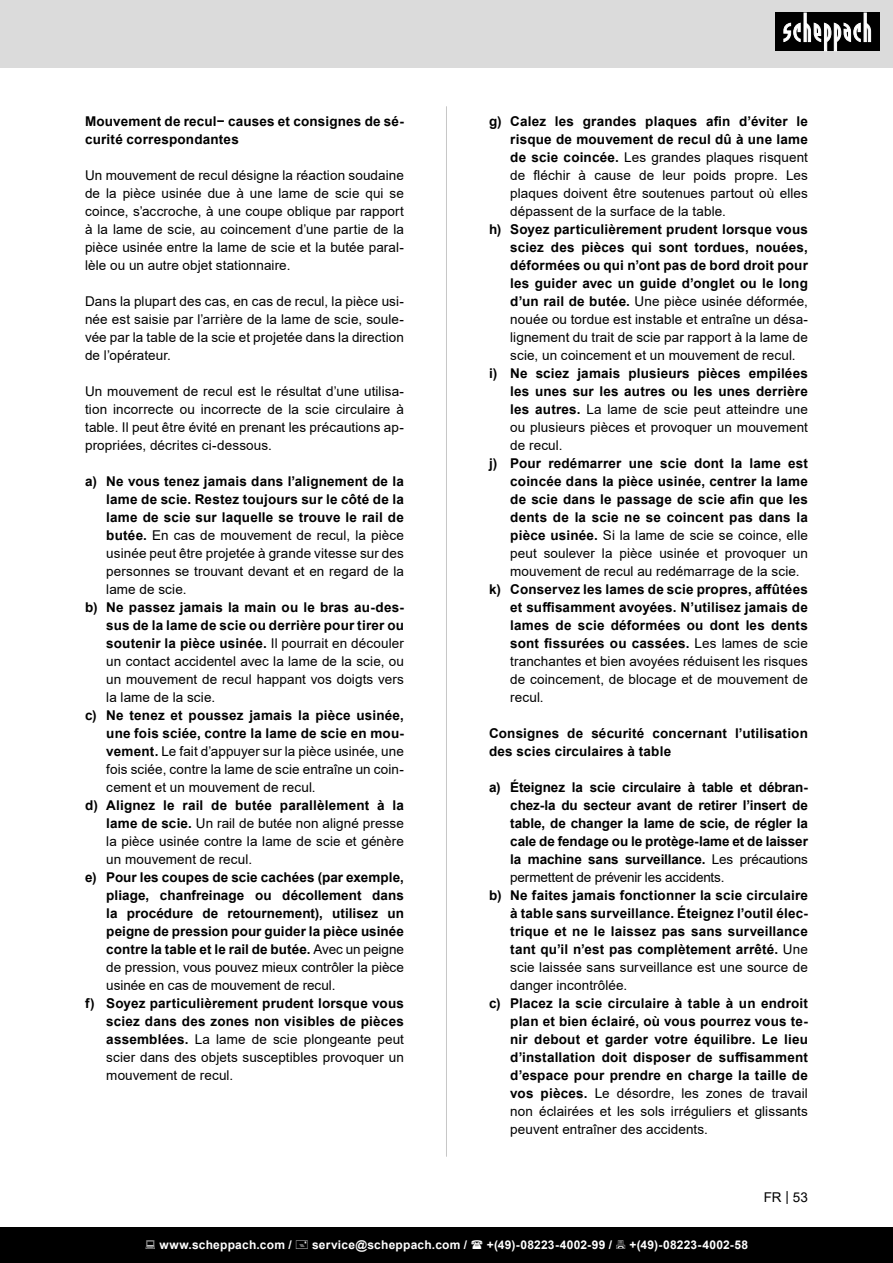
<style>
.page{position:relative;width:893px;height:1263px;background:#fff}
.page>*{position:absolute;margin:0;border:0;box-sizing:border-box;transform-origin:0 0}
.t1{font:700 13.5px/18px "Arial";letter-spacing:.01em;color:#000;text-align:justify}
.t2{font:13.5px/18px "Arial";letter-spacing:.005em;color:#000;text-align:justify}
.t3{font:700 12px "Arial";letter-spacing:.02em;color:#fff}
.s1{font-weight:700}
.s2{font-weight:400}
</style>
<div class="page">
<div style="left:0;top:0;width:893px;height:67px;background:#dbdbdb"></div>
<div style="left:0;top:1227px;width:893px;height:36px;background:#000"></div>
<div style="left:775px;top:13px;width:105px;height:38px;background:#000"></div>
<svg style="left:783px;top:13px;width:88px;height:38px"></svg>
<hr style="left:446px;top:106px;width:1px;height:1051px;background:#c7c7c7">
<p class="t1" style="left:85px;top:112px;width:320px">Mouvement de recul− causes et consignes de sé&shy;curité correspondantes</p>
<p class="t2" style="left:85px;top:166px;width:320px">Un mouvement de recul désigne la réaction soudaine de la pièce usinée due à une lame de scie qui se coince, s’accroche, à une coupe oblique par rapport à la lame de scie, au coincement d’une partie de la pièce usinée entre la lame de scie et la butée paral&shy;lèle ou un autre objet stationnaire.</p>
<p class="t2" style="left:85px;top:292px;width:320px">Dans la plupart des cas, en cas de recul, la pièce usi&shy;née est saisie par l’arrière de la lame de scie, soule&shy;vée par la table de la scie et projetée dans la direction de l’opérateur.</p>
<p class="t2" style="left:85px;top:382px;width:320px">Un mouvement de recul est le résultat d’une utilisa&shy;tion incorrecte ou incorrecte de la scie circulaire à table. Il peut être évité en prenant les précautions ap&shy;propriées, décrites ci-dessous.</p>
<p class="t2" style="left:106px;top:472px;width:299px;text-indent:-21px"><span class="s1">a) Ne vous tenez jamais dans l’alignement de la lame de scie. Restez toujours sur le côté de la lame de scie sur laquelle se trouve le rail de butée.</span> En cas de mouvement de recul, la pièce usinée peut être projetée à grande vitesse sur des personnes se trouvant devant et en regard de la lame de scie.</p>
<p class="t2" style="left:106px;top:598px;width:299px;text-indent:-21px"><span class="s1">b) Ne passez jamais la main ou le bras au-des&shy;sus de la lame de scie ou derrière pour tirer ou soutenir la pièce usinée.</span> Il pourrait en découler un contact accidentel avec la lame de la scie, ou un mouvement de recul happant vos doigts vers la lame de la scie.</p>
<p class="t2" style="left:106px;top:706px;width:299px;text-indent:-21px"><span class="s1">c) Ne tenez et poussez jamais la pièce usinée, une fois sciée, contre la lame de scie en mou&shy;vement.</span> Le fait d’appuyer sur la pièce usinée, une fois sciée, contre la lame de scie entraîne un coin&shy;cement et un mouvement de recul.</p>
<p class="t2" style="left:106px;top:796px;width:299px;text-indent:-21px"><span class="s1">d) Alignez le rail de butée parallèlement à la lame de scie.</span> Un rail de butée non aligné presse la pièce usinée contre la lame de scie et génère un mouvement de recul.</p>
<p class="t1" style="left:106px;top:868px;width:299px;text-indent:-21px">e) Pour les coupes de scie cachées (par exemple, pliage, chanfreinage ou décollement dans la procédure de retournement), utilisez un peigne de pression pour guider la pièce usinée contre la table et le rail de butée. <span class="s2">Avec un peigne de pression, vous pouvez mieux contrôler la pièce usinée en cas de mouvement de recul.</span></p>
<p class="t1" style="left:106px;top:994px;width:299px;text-indent:-21px">f) Soyez particulièrement prudent lorsque vous sciez dans des zones non visibles de pièces assemblées. <span class="s2">La lame de scie plongeante peut scier dans des objets susceptibles provoquer un mouvement de recul.</span></p>
<p class="t2" style="left:510px;top:112px;width:299px;text-indent:-21px"><span class="s1">g) Calez les grandes plaques afin d’éviter le risque de mouvement de recul dû à une lame de scie coincée.</span> Les grandes plaques risquent de fléchir à cause de leur poids propre. Les plaques doivent être soutenues partout où elles dépassent de la surface de la table.</p>
<p class="t1" style="left:510px;top:220px;width:299px;text-indent:-21px">h) Soyez particulièrement prudent lorsque vous sciez des pièces qui sont tordues, nouées, déformées ou qui n’ont pas de bord droit pour les guider avec un guide d’onglet ou le long d’un rail de butée. <span class="s2">Une pièce usinée déformée, nouée ou tordue est instable et entraîne un désa&shy;lignement du trait de scie par rapport à la lame de scie, un coincement et un mouvement de recul.</span></p>
<p class="t1" style="left:510px;top:364px;width:299px;text-indent:-21px">i) Ne sciez jamais plusieurs pièces empilées les unes sur les autres ou les unes derrière les autres. <span class="s2">La lame de scie peut atteindre une ou plusieurs pièces et provoquer un mouvement de recul.</span></p>
<p class="t1" style="left:510px;top:454px;width:299px;text-indent:-21px">j) Pour redémarrer une scie dont la lame est coincée dans la pièce usinée, centrer la lame de scie dans le passage de scie afin que les dents de la scie ne se coincent pas dans la pièce usinée. <span class="s2">Si la lame de scie se coince, elle peut soulever la pièce usinée et provoquer un mouvement de recul au redémarrage de la scie.</span></p>
<p class="t1" style="left:510px;top:580px;width:299px;text-indent:-21px">k) Conservez les lames de scie propres, affûtées et suffisamment avoyées. N’utilisez jamais de lames de scie déformées ou dont les dents sont fissurées ou cassées. <span class="s2">Les lames de scie tranchantes et bien avoyées réduisent les risques de coincement, de blocage et de mouvement de recul.</span></p>
<p class="t1" style="left:489px;top:724px;width:320px">Consignes de sécurité concernant l’utilisation des scies circulaires à table</p>
<p class="t1" style="left:510px;top:778px;width:299px;text-indent:-21px">a) Éteignez la scie circulaire à table et débran&shy;chez-la du secteur avant de retirer l’insert de table, de changer la lame de scie, de régler la cale de fendage ou le protège-lame et de laisser la machine sans surveillance. <span class="s2">Les précautions permettent de prévenir les accidents.</span></p>
<p class="t1" style="left:510px;top:886px;width:299px;text-indent:-21px">b) Ne faites jamais fonctionner la scie circulaire à table sans surveillance. Éteignez l’outil élec&shy;trique et ne le laissez pas sans surveillance tant qu’il n’est pas complètement arrêté. <span class="s2">Une scie laissée sans surveillance est une source de danger incontrôlée.</span></p>
<p class="t1" style="left:510px;top:994px;width:299px;text-indent:-21px">c) Placez la scie circulaire à table à un endroit plan et bien éclairé, où vous pourrez vous te&shy;nir debout et garder votre équilibre. Le lieu d’installation doit disposer de suffisamment d’espace pour prendre en charge la taille de vos pièces. <span class="s2">Le désordre, les zones de travail non éclairées et les sols irréguliers et glissants peuvent entraîner des accidents.</span></p>
<p class="t2" style="left:764px;top:1188px;width:46px">FR | 53</p>
<p class="t3" style="left:159px;top:1236px;width:134px">www.scheppach.com /</p>
<p class="t3" style="left:312px;top:1236px;width:157px">service@scheppach.com /</p>
<p class="t3" style="left:487px;top:1236px;width:127px">+(49)-08223-4002-99 /</p>
<p class="t3" style="left:629px;top:1236px;width:120px">+(49)-08223-4002-58</p>
</div>
